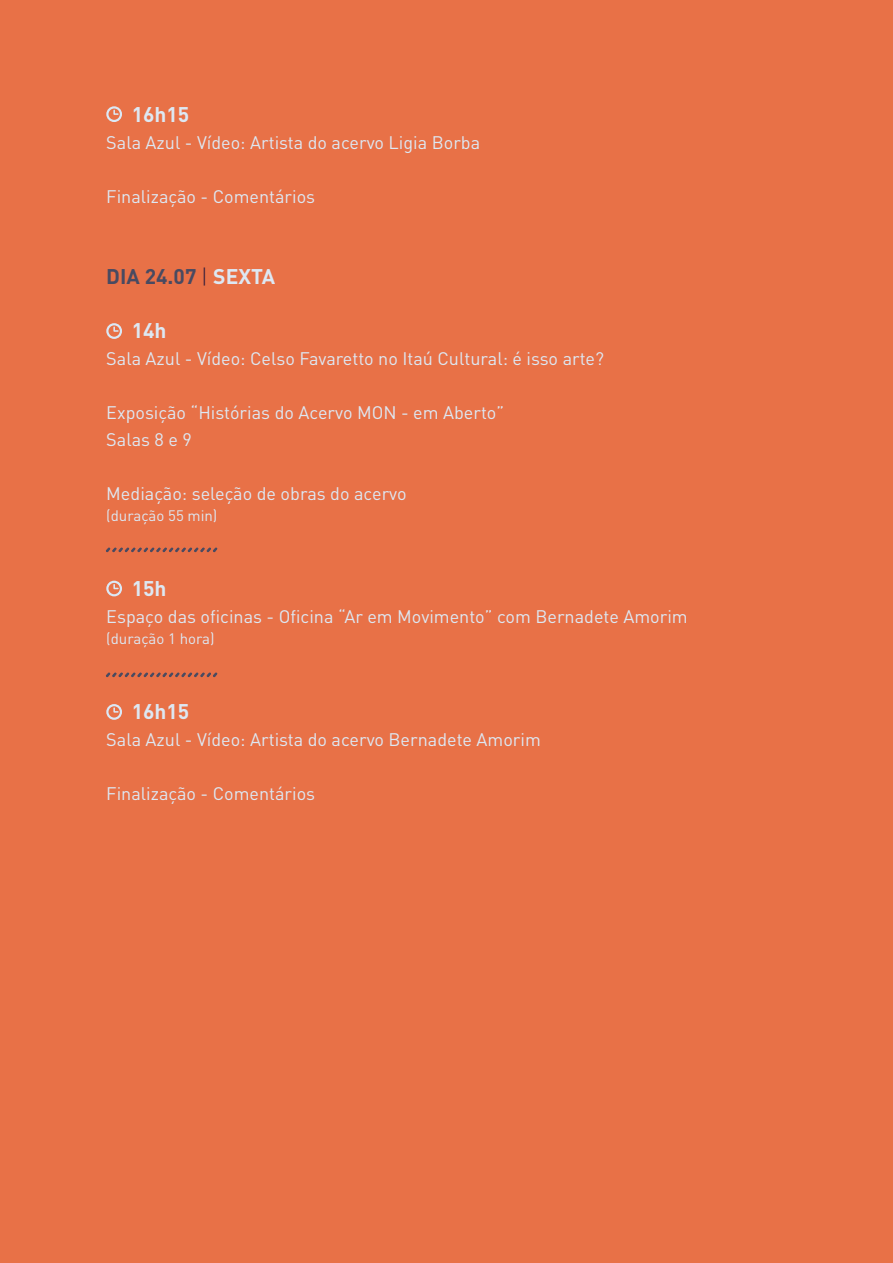
<style>
.page{position:relative;width:893px;height:1263px;background:#e87147}
.page>*{position:absolute;margin:0;border:0;box-sizing:border-box;transform-origin:0 0}
.t1{font:700 21px "DIN Pro";color:#dde8f3}
.t2{font:700 21px "DIN Pro";color:#484a61}
.t3{font:18px/27px "DIN Pro";color:#dde8f3}
.t4{font:15px "DIN Pro";color:#dde8f3}
.s1{font-weight:300;color:#2a193a}
.s2{color:#dde8f3}
</style>
<div class="page">
<div style="left:106px;top:581px;width:16px;height:15px;border:2px solid #dbe8f5;border-radius:50%"></div>
<svg style="left:113px;top:583px;width:6px;height:7px"></svg>
<div style="left:106px;top:704px;width:16px;height:16px;border:2px solid #dbe8f5;border-radius:50%"></div>
<svg style="left:113px;top:706px;width:6px;height:7px"></svg>
<div style="left:106px;top:323px;width:16px;height:16px;border:2px solid #dbe8f5;border-radius:50%"></div>
<svg style="left:113px;top:326px;width:6px;height:6px"></svg>
<div style="left:106px;top:106px;width:16px;height:16px;border:2px solid #dbe8f5;border-radius:50%"></div>
<svg style="left:113px;top:109px;width:6px;height:6px"></svg>
<svg style="left:106px;top:673px;width:111px;height:4px"></svg>
<svg style="left:106px;top:548px;width:111px;height:4px"></svg>
<p class="t1" style="left:132px;top:100px;width:59px">16h15</p>
<p class="t3" style="left:106px;top:129px;width:375px">Sala Azul - Vídeo: Artista do acervo Ligia Borba</p>
<p class="t3" style="left:106px;top:183px;width:210px">Finalização - Comentários</p>
<p class="t2" style="left:106px;top:262px;width:170px">DIA 24.07 <span class="s1">|</span> <span class="s2">SEXTA</span></p>
<p class="t1" style="left:132px;top:316px;width:36px">14h</p>
<p class="t3" style="left:106px;top:345px;width:499px">Sala Azul - Vídeo: Celso Favaretto no Itaú Cultural: é isso arte?</p>
<p class="t3" style="left:106px;top:399px;width:399px">Exposição “Histórias do Acervo MON - em Aberto”<br>Salas 8 e 9</p>
<p class="t3" style="left:106px;top:480px;width:302px">Mediação: seleção de obras do acervo</p>
<p class="t4" style="left:106px;top:506px;width:113px">(duração 55 min)</p>
<p class="t1" style="left:132px;top:574px;width:36px">15h</p>
<p class="t3" style="left:106px;top:603px;width:583px">Espaço das oficinas - Oficina “Ar em Movimento” com Bernadete Amorim</p>
<p class="t4" style="left:106px;top:629px;width:110px">(duração 1 hora)</p>
<p class="t1" style="left:132px;top:697px;width:59px">16h15</p>
<p class="t3" style="left:106px;top:726px;width:436px">Sala Azul - Vídeo: Artista do acervo Bernadete Amorim</p>
<p class="t3" style="left:106px;top:780px;width:210px">Finalização - Comentários</p>
</div>
